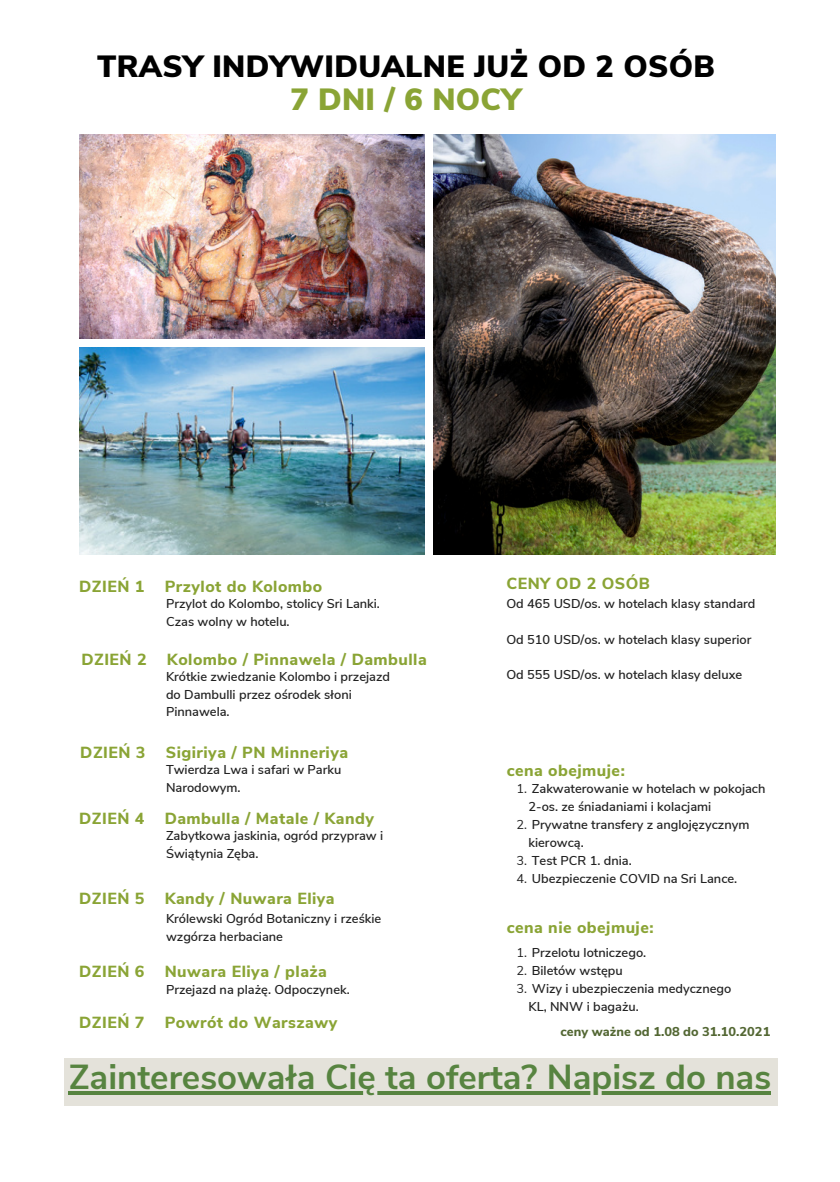
<style>
.page{position:relative;width:840px;height:1182px;background:#fff}
.page>*{position:absolute;margin:0;border:0;box-sizing:border-box;transform-origin:0 0}
.t1{font:700 34.8px "Nunito Sans";color:#578440}
.t2{font:900 30.8px "Nunito Sans";letter-spacing:.01em;color:#000}
.t3{font:900 30.8px "Nunito Sans";letter-spacing:.01em;color:#8aa435}
.t4{font:800 16px "Nunito Sans";letter-spacing:.03em;color:#8aa435}
.t5{font:600 12.8px/18px "Nunito Sans";color:#222}
.t6{font:800 12.8px "Nunito Sans";color:#536733}
.s1{font-weight:400}
</style>
<div class="page">
<img style="left:79px;top:135px;width:345px;height:204px">
<img style="left:433px;top:135px;width:342px;height:420px">
<img style="left:79px;top:348px;width:345px;height:207px">
<div style="left:64px;top:1058px;width:713px;height:48px;background:#e4e2da"></div>
<hr style="left:69px;top:1091px;width:702px;height:3px;background:#578440">
<p class="t2" style="left:97px;top:46px;width:619px">TRASY INDYWIDUALNE JUŻ OD 2 OSÓB</p>
<p class="t3" style="left:290px;top:79px;width:233px">7 DNI / 6 NOCY</p>
<p class="t4" style="left:79px;top:576px;width:67px">DZIEŃ 1</p>
<p class="t4" style="left:165px;top:576px;width:159px">Przylot do Kolombo</p>
<p class="t5" style="left:166px;top:595px;width:216px">Przylot do Kolombo, stolicy Sri Lanki.<br>Czas wolny w hotelu.</p>
<p class="t4" style="left:81px;top:648px;width:67px">DZIEŃ 2</p>
<p class="t4" style="left:167px;top:648px;width:261px">Kolombo / Pinnawela / Dambulla</p>
<p class="t5" style="left:166px;top:667px;width:226px">Krótkie zwiedzanie Kolombo i przejazd do Dambulli przez ośrodek słoni<br>Pinnawela.</p>
<p class="t4" style="left:80px;top:742px;width:67px">DZIEŃ 3</p>
<p class="t4" style="left:166px;top:742px;width:184px">Sigiriya / PN Minneriya</p>
<p class="t5" style="left:166px;top:761px;width:177px">Twierdza Lwa i safari w Parku<br>Narodowym.</p>
<p class="t4" style="left:79px;top:808px;width:67px">DZIEŃ 4</p>
<p class="t4" style="left:165px;top:808px;width:211px">Dambulla / Matale / Kandy</p>
<p class="t5" style="left:166px;top:827px;width:219px">Zabytkowa jaskinia, ogród przypraw i<br>Świątynia Zęba.</p>
<p class="t4" style="left:506px;top:573px;width:145px">CENY OD 2 OSÓB</p>
<p class="t5" style="left:506px;top:595px;width:251px">Od 465 USD/os. w hotelach klasy standard</p>
<p class="t5" style="left:506px;top:630px;width:246px">Od 510 USD/os. w hotelach klasy superior</p>
<p class="t5" style="left:506px;top:666px;width:237px">Od 555 USD/os. w hotelach klasy deluxe</p>
<p class="t4" style="left:507px;top:759px;width:120px">cena obejmuje:</p>
<p class="t5" style="left:528px;top:780px;width:239px;text-indent:-12px"><span class="s1">1.</span> Zakwaterowanie w hotelach w pokojach<br>2-os. ze śniadaniami i kolacjami</p>
<p class="t5" style="left:528px;top:816px;width:223px;text-indent:-12px"><span class="s1">2.</span> Prywatne transfery z anglojęzycznym kierowcą.</p>
<p class="t5" style="left:517px;top:852px;width:117px"><span class="s1">3.</span> Test PCR 1. dnia.</p>
<p class="t5" style="left:517px;top:870px;width:222px"><span class="s1">4.</span> Ubezpieczenie COVID na Sri Lance.</p>
<p class="t4" style="left:79px;top:888px;width:67px">DZIEŃ 5</p>
<p class="t4" style="left:165px;top:888px;width:172px">Kandy / Nuwara Eliya</p>
<p class="t5" style="left:166px;top:910px;width:217px">Królewski Ogród Botaniczny i rześkie wzgórza herbaciane</p>
<p class="t4" style="left:507px;top:917px;width:148px">cena nie obejmuje:</p>
<p class="t5" style="left:517px;top:944px;width:131px"><span class="s1">1.</span> Przelotu lotniczego.</p>
<p class="t5" style="left:517px;top:962px;width:108px"><span class="s1">2.</span> Biletów wstępu</p>
<p class="t5" style="left:528px;top:980px;width:204px;text-indent:-12px"><span class="s1">3.</span> Wizy i ubezpieczenia medycznego<br>KL, NNW i bagażu.</p>
<p class="t4" style="left:79px;top:961px;width:67px">DZIEŃ 6</p>
<p class="t4" style="left:165px;top:961px;width:164px">Nuwara Eliya / plaża</p>
<p class="t4" style="left:79px;top:1012px;width:67px">DZIEŃ 7</p>
<p class="t4" style="left:165px;top:1012px;width:174px">Powrót do Warszawy</p>
<p class="t5" style="left:166px;top:981px;width:185px">Przejazd na plażę. Odpoczynek.</p>
<p class="t6" style="left:561px;top:1023px;width:211px">ceny ważne od 1.08 do 31.10.2021</p>
<p class="t1" style="left:69px;top:1054px;width:704px">Zainteresowała Cię ta oferta? Napisz do nas</p>
</div>
